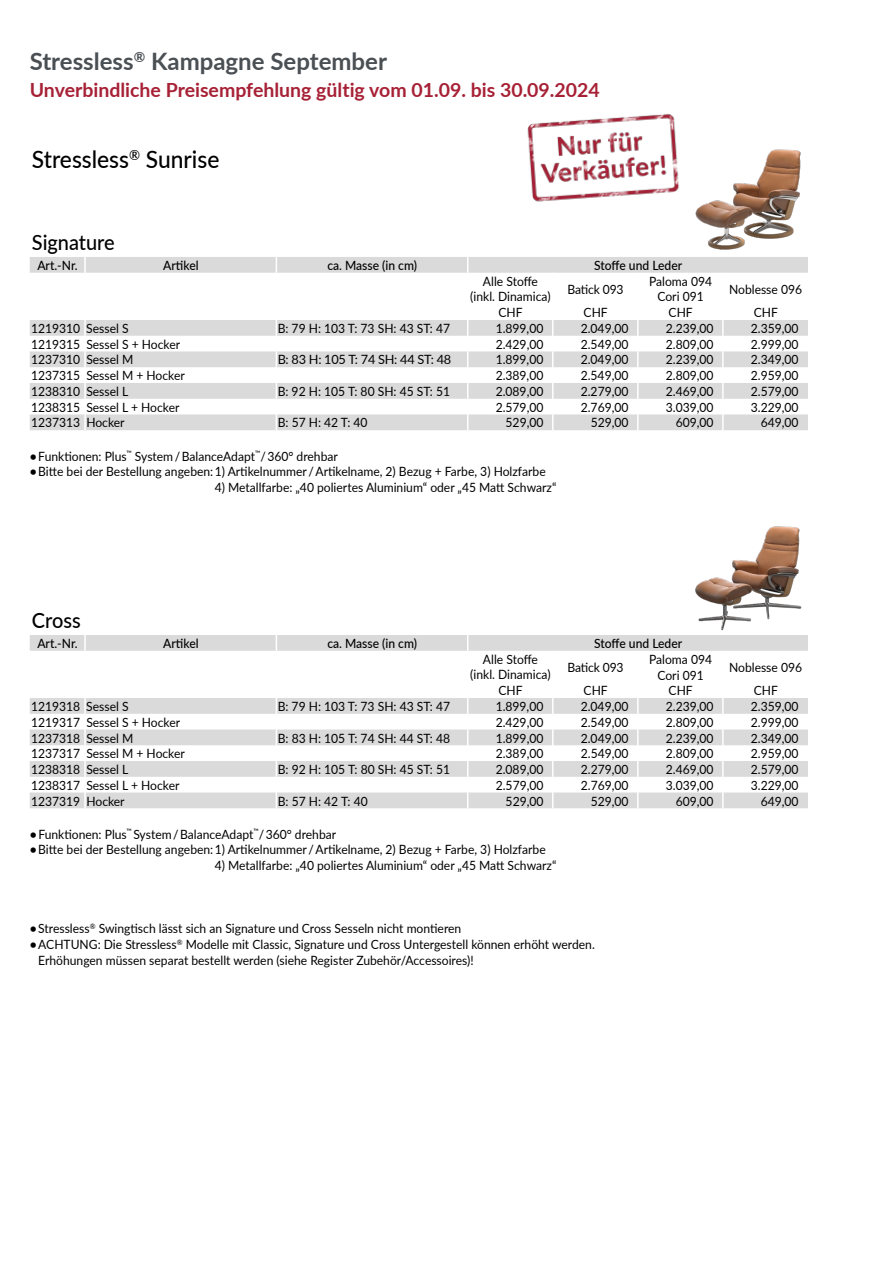
<style>
.page{position:relative;width:893px;height:1263px;background:#fff}
.page>*{position:absolute;margin:0;border:0;box-sizing:border-box;transform-origin:0 0}
.t1{font:700 24px "Lato";color:#4a4f54}
.t2{font:500 24px "Lato";color:#000;scale:.95 1}
.t3{font:500 21px "Lato";color:#000;scale:.95 1}
.t4{font:700 19.5px "Lato";color:#a72136}
.t5{font:12.75px/15px "Lato";color:#000;text-align:center;scale:.95 1}
.t6{font:500 12.75px "Lato";color:#000;scale:.95 1}
.t7{font:12.75px "Lato";letter-spacing:-.02em;color:#000}
.s1{font-weight:700}
</style>
<div class="page">
<img style="left:695px;top:149px;width:106px;height:101px">
<img style="left:695px;top:526px;width:107px;height:105px">
<img style="left:527px;top:114px;width:152px;height:88px">
<svg style="left:30px;top:257px;width:778px;height:173px"></svg>
<svg style="left:84px;top:257px;width:2px;height:173px"></svg>
<svg style="left:276px;top:257px;width:1px;height:173px"></svg>
<svg style="left:467px;top:257px;width:1px;height:173px"></svg>
<svg style="left:552px;top:273px;width:2px;height:157px"></svg>
<svg style="left:637px;top:273px;width:2px;height:157px"></svg>
<svg style="left:722px;top:273px;width:2px;height:157px"></svg>
<svg style="left:30px;top:635px;width:778px;height:173px"></svg>
<svg style="left:84px;top:635px;width:2px;height:173px"></svg>
<svg style="left:276px;top:635px;width:1px;height:173px"></svg>
<svg style="left:467px;top:635px;width:1px;height:173px"></svg>
<svg style="left:552px;top:651px;width:2px;height:157px"></svg>
<svg style="left:637px;top:651px;width:2px;height:157px"></svg>
<svg style="left:722px;top:651px;width:2px;height:157px"></svg>
<h1 class="t1" style="left:30px;top:44px;width:359px">Stressless<sup>®</sup> Kampagne September</h1>
<h3 class="t4" style="left:30px;top:76px;width:571px">Unverbindliche Preisempfehlung gültig vom 01.09. bis 30.09.2024</h3>
<h1 class="t2" style="left:32px;top:142px;width:199px">Stressless<sup>®</sup> Sunrise</h1>
<h2 class="t3" style="left:32px;top:227px;width:89px">Signature</h2>
<p class="t6" style="left:37px;top:256px;width:44px">Art.-Nr.</p>
<p class="t6" style="left:163px;top:256px;width:39px">Artikel</p>
<p class="t6" style="left:327px;top:256px;width:96px">ca. Masse (in cm)</p>
<p class="t6" style="left:594px;top:256px;width:94px">Stoffe und Leder</p>
<p class="t5" style="left:470px;top:273px;width:86px">Alle Stoffe (inkl. Dinamica)</p>
<p class="t5" style="left:567px;top:281px;width:61px">Batick 093</p>
<p class="t5" style="left:649px;top:273px;width:68px">Paloma 094</p>
<p class="t5" style="left:657px;top:289px;width:50px">Cori 091</p>
<p class="t5" style="left:729px;top:281px;width:78px">Noblesse 096</p>
<p class="t5" style="left:498px;top:305px;width:27px">CHF</p>
<p class="t5" style="left:584px;top:305px;width:27px">CHF</p>
<p class="t5" style="left:669px;top:305px;width:27px">CHF</p>
<p class="t5" style="left:754px;top:305px;width:27px">CHF</p>
<p class="t5" style="left:31px;top:320px;width:104px">1219310 Sessel S</p>
<p class="t5" style="left:278px;top:320px;width:183px">B: 79 H: 103 T: 73 SH: 43 ST: 47</p>
<p class="t5" style="left:496px;top:320px;width:52px">1.899,00</p>
<p class="t5" style="left:581px;top:320px;width:52px">2.049,00</p>
<p class="t5" style="left:666px;top:320px;width:52px">2.239,00</p>
<p class="t5" style="left:751px;top:320px;width:52px">2.359,00</p>
<p class="t5" style="left:31px;top:336px;width:159px">1219315 Sessel S + Hocker</p>
<p class="t5" style="left:496px;top:336px;width:52px">2.429,00</p>
<p class="t5" style="left:581px;top:336px;width:52px">2.549,00</p>
<p class="t5" style="left:666px;top:336px;width:52px">2.809,00</p>
<p class="t5" style="left:751px;top:336px;width:52px">2.999,00</p>
<p class="t5" style="left:31px;top:352px;width:109px">1237310 Sessel M</p>
<p class="t7" style="left:278px;top:351px;width:175px">B: 83 H: 105 T: 74 SH: 44 ST: 48</p>
<p class="t5" style="left:496px;top:352px;width:52px">1.899,00</p>
<p class="t5" style="left:581px;top:352px;width:52px">2.049,00</p>
<p class="t5" style="left:666px;top:352px;width:52px">2.239,00</p>
<p class="t5" style="left:751px;top:352px;width:52px">2.349,00</p>
<p class="t5" style="left:31px;top:368px;width:163px">1237315 Sessel M + Hocker</p>
<p class="t5" style="left:496px;top:368px;width:52px">2.389,00</p>
<p class="t5" style="left:581px;top:368px;width:52px">2.549,00</p>
<p class="t5" style="left:666px;top:368px;width:52px">2.809,00</p>
<p class="t5" style="left:751px;top:368px;width:52px">2.959,00</p>
<p class="t5" style="left:31px;top:383px;width:104px">1238310 Sessel L</p>
<p class="t5" style="left:278px;top:383px;width:183px">B: 92 H: 105 T: 80 SH: 45 ST: 51</p>
<p class="t5" style="left:496px;top:383px;width:52px">2.089,00</p>
<p class="t5" style="left:581px;top:383px;width:52px">2.279,00</p>
<p class="t5" style="left:666px;top:383px;width:52px">2.469,00</p>
<p class="t5" style="left:751px;top:383px;width:52px">2.579,00</p>
<p class="t5" style="left:31px;top:399px;width:158px">1238315 Sessel L + Hocker</p>
<p class="t5" style="left:496px;top:399px;width:52px">2.579,00</p>
<p class="t5" style="left:581px;top:399px;width:52px">2.769,00</p>
<p class="t5" style="left:666px;top:399px;width:52px">3.039,00</p>
<p class="t5" style="left:751px;top:399px;width:52px">3.229,00</p>
<p class="t5" style="left:31px;top:415px;width:100px">1237313 Hocker</p>
<p class="t5" style="left:278px;top:415px;width:96px">B: 57 H: 42 T: 40</p>
<p class="t5" style="left:506px;top:415px;width:41px">529,00</p>
<p class="t5" style="left:591px;top:415px;width:41px">529,00</p>
<p class="t5" style="left:676px;top:415px;width:41px">609,00</p>
<p class="t5" style="left:761px;top:415px;width:41px">649,00</p>
<p class="t5" style="left:30px;top:448px;width:326px"><span class="s1">•</span>Funktionen: Plus<sup>™</sup> System / BalanceAdapt<sup>™</sup>/ 360° drehbar</p>
<p class="t5" style="left:30px;top:464px;width:545px"><span class="s1">•</span>Bitte bei der Bestellung angeben:1) Artikelnummer / Artikelname, 2) Bezug + Farbe, 3) Holzfarbe</p>
<p class="t5" style="left:215px;top:479px;width:361px">4) Metallfarbe: „40 poliertes Aluminium“ oder „45 Matt Schwarz“</p>
<h2 class="t3" style="left:32px;top:605px;width:53px">Cross</h2>
<p class="t6" style="left:37px;top:634px;width:44px">Art.-Nr.</p>
<p class="t6" style="left:163px;top:634px;width:39px">Artikel</p>
<p class="t6" style="left:327px;top:634px;width:96px">ca. Masse (in cm)</p>
<p class="t6" style="left:594px;top:634px;width:94px">Stoffe und Leder</p>
<p class="t5" style="left:470px;top:651px;width:86px">Alle Stoffe (inkl. Dinamica)</p>
<p class="t5" style="left:567px;top:659px;width:61px">Batick 093</p>
<p class="t5" style="left:649px;top:651px;width:68px">Paloma 094</p>
<p class="t5" style="left:657px;top:667px;width:50px">Cori 091</p>
<p class="t5" style="left:729px;top:659px;width:78px">Noblesse 096</p>
<p class="t5" style="left:498px;top:683px;width:27px">CHF</p>
<p class="t5" style="left:584px;top:683px;width:27px">CHF</p>
<p class="t5" style="left:669px;top:683px;width:27px">CHF</p>
<p class="t5" style="left:754px;top:683px;width:27px">CHF</p>
<p class="t5" style="left:31px;top:698px;width:104px">1219318 Sessel S</p>
<p class="t5" style="left:278px;top:698px;width:183px">B: 79 H: 103 T: 73 SH: 43 ST: 47</p>
<p class="t5" style="left:496px;top:698px;width:52px">1.899,00</p>
<p class="t5" style="left:581px;top:698px;width:52px">2.049,00</p>
<p class="t5" style="left:666px;top:698px;width:52px">2.239,00</p>
<p class="t5" style="left:751px;top:698px;width:52px">2.359,00</p>
<p class="t5" style="left:31px;top:714px;width:159px">1219317 Sessel S + Hocker</p>
<p class="t5" style="left:496px;top:714px;width:52px">2.429,00</p>
<p class="t5" style="left:581px;top:714px;width:52px">2.549,00</p>
<p class="t5" style="left:666px;top:714px;width:52px">2.809,00</p>
<p class="t5" style="left:751px;top:714px;width:52px">2.999,00</p>
<p class="t5" style="left:31px;top:730px;width:109px">1237318 Sessel M</p>
<p class="t5" style="left:278px;top:730px;width:183px">B: 83 H: 105 T: 74 SH: 44 ST: 48</p>
<p class="t5" style="left:496px;top:730px;width:52px">1.899,00</p>
<p class="t5" style="left:581px;top:730px;width:52px">2.049,00</p>
<p class="t5" style="left:666px;top:730px;width:52px">2.239,00</p>
<p class="t5" style="left:751px;top:730px;width:52px">2.349,00</p>
<p class="t5" style="left:31px;top:746px;width:163px">1237317 Sessel M + Hocker</p>
<p class="t5" style="left:496px;top:746px;width:52px">2.389,00</p>
<p class="t5" style="left:581px;top:746px;width:52px">2.549,00</p>
<p class="t5" style="left:666px;top:746px;width:52px">2.809,00</p>
<p class="t5" style="left:751px;top:746px;width:52px">2.959,00</p>
<p class="t5" style="left:31px;top:761px;width:104px">1238318 Sessel L</p>
<p class="t5" style="left:278px;top:761px;width:183px">B: 92 H: 105 T: 80 SH: 45 ST: 51</p>
<p class="t5" style="left:496px;top:761px;width:52px">2.089,00</p>
<p class="t5" style="left:581px;top:761px;width:52px">2.279,00</p>
<p class="t5" style="left:666px;top:761px;width:52px">2.469,00</p>
<p class="t5" style="left:751px;top:761px;width:52px">2.579,00</p>
<p class="t5" style="left:31px;top:777px;width:158px">1238317 Sessel L + Hocker</p>
<p class="t5" style="left:496px;top:777px;width:52px">2.579,00</p>
<p class="t5" style="left:581px;top:777px;width:52px">2.769,00</p>
<p class="t5" style="left:666px;top:777px;width:52px">3.039,00</p>
<p class="t5" style="left:751px;top:777px;width:52px">3.229,00</p>
<p class="t5" style="left:31px;top:793px;width:100px">1237319 Hocker</p>
<p class="t5" style="left:278px;top:793px;width:96px">B: 57 H: 42 T: 40</p>
<p class="t5" style="left:506px;top:793px;width:41px">529,00</p>
<p class="t5" style="left:591px;top:793px;width:41px">529,00</p>
<p class="t5" style="left:676px;top:793px;width:41px">609,00</p>
<p class="t5" style="left:761px;top:793px;width:41px">649,00</p>
<p class="t5" style="left:30px;top:826px;width:324px"><span class="s1">•</span>Funktionen: Plus<sup>™</sup> System / BalanceAdapt<sup>™</sup>/ 360° drehbar</p>
<p class="t5" style="left:30px;top:842px;width:545px"><span class="s1">•</span>Bitte bei der Bestellung angeben:1) Artikelnummer / Artikelname, 2) Bezug + Farbe, 3) Holzfarbe</p>
<p class="t5" style="left:215px;top:857px;width:361px">4) Metallfarbe: „40 poliertes Aluminium“ oder „45 Matt Schwarz“</p>
<p class="t5" style="left:30px;top:920px;width:456px"><span class="s1">•</span>Stressless<sup>®</sup> Swingtisch lässt sich an Signature und Cross Sesseln nicht montieren</p>
<p class="t5" style="left:38px;top:936px;width:587px;line-height:15.8px;text-align:left;text-indent:-9px"><span class="s1">•</span>ACHTUNG: Die Stressless<sup>®</sup> Modelle mit Classic, Signature und Cross Untergestell können erhöht werden.<br>Erhöhungen müssen separat bestellt werden (siehe Register Zubehör/Accessoires)!</p>
</div>
